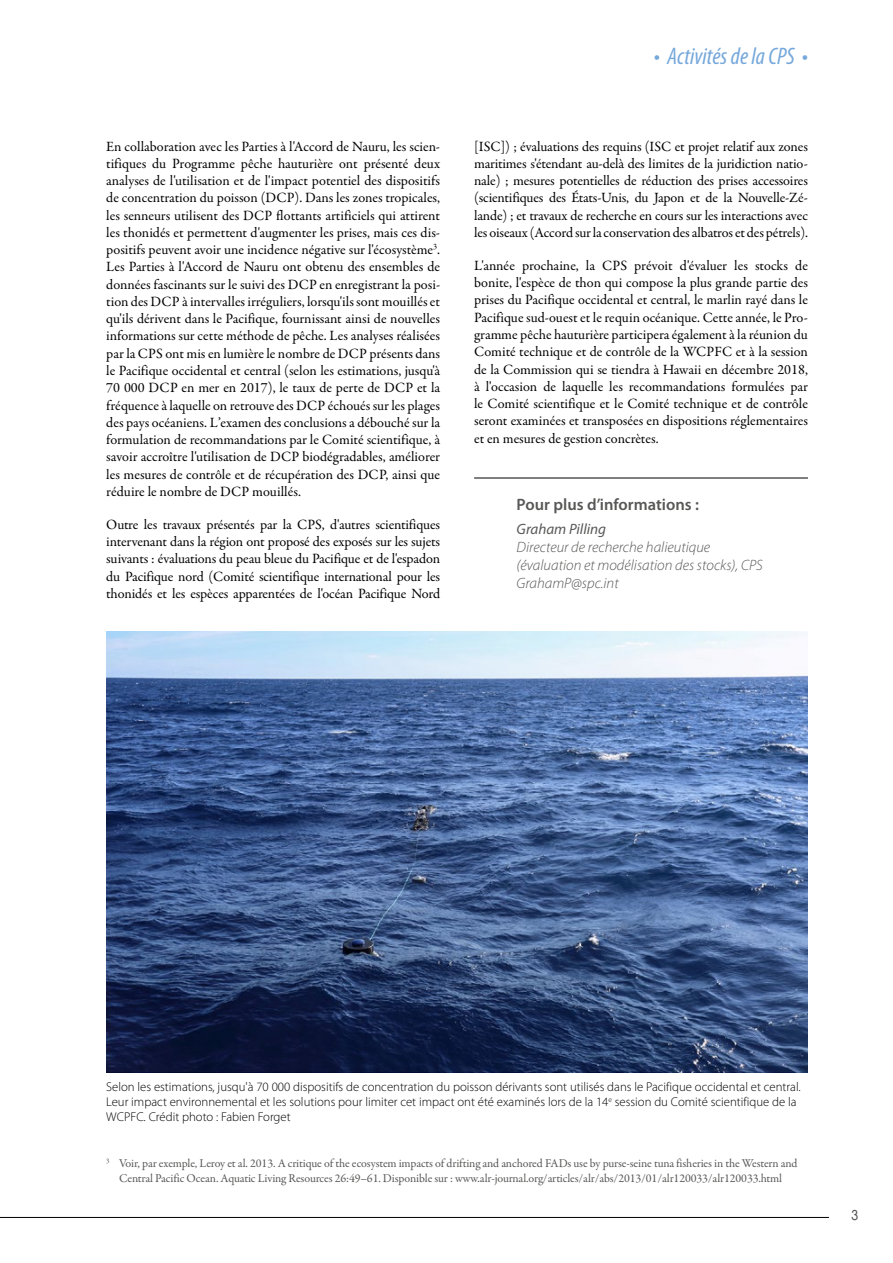
<style>
.page{position:relative;width:893px;height:1263px;background:#fff}
.page>*{position:absolute;margin:0;border:0;box-sizing:border-box;transform-origin:0 0}
.t1{font:italic condensed 24px "Myriad Pro";color:#75a8db}
.t2{font:600 16.5px "Myriad Pro";color:#575756}
.t3{font:italic 300 15px/18px "Myriad Pro";color:#575756}
.t4{font:italic 15px "Myriad Pro";color:#575756}
.t5{font:15px "Duepuntozero";color:#575756}
.t6{font:14.25px/17.2px "Garamond Premr Pro";letter-spacing:-.01em;color:#000;text-align:justify}
.t7{font:300 12.75px/15px "Myriad Pro";color:#000}
.t8{font:12px/15px "Garamond Premr Pro";letter-spacing:-.01em;color:#575756;text-align:center}
</style>
<div class="page">
<hr style="left:0;top:1217px;width:829px;height:1px;background:#000">
<hr style="left:474px;top:478px;width:334px;height:1px;background:#000">
<img style="left:106px;top:632px;width:702px;height:441px">
<p class="t6" style="left:106px;top:138px;width:335px">En collaboration avec les Parties à l'Accord de Nauru, les scien&shy;tifiques du Programme pêche hauturière ont présenté deux analyses de l'utilisation et de l'impact potentiel des dispositifs de concentration du poisson (DCP). Dans les zones tropicales, les senneurs utilisent des DCP flottants artificiels qui attirent les thonidés et permettent d'augmenter les prises, mais ces dis&shy;positifs peuvent avoir une incidence négative sur l'écosystème<sup>3</sup>.<br>Les Parties à l'Accord de Nauru ont obtenu des ensembles de données fascinants sur le suivi des DCP en enregistrant la posi&shy;tion des DCP à intervalles irréguliers, lorsqu'ils sont mouillés et qu'ils dérivent dans le Pacifique, fournissant ainsi de nouvelles informations sur cette méthode de pêche. Les analyses réalisées par la CPS ont mis en lumière le nombre de DCP présents dans le Pacifique occidental et central (selon les estimations, jusqu'à 70 000 DCP en mer en 2017), le taux de perte de DCP et la fréquence à laquelle on retrouve des DCP échoués sur les plages des pays océaniens. L’examen des conclusions a débouché sur la formulation de recommandations par le Comité scientifique, à savoir accroître l'utilisation de DCP biodégradables, améliorer les mesures de contrôle et de récupération des DCP, ainsi que réduire le nombre de DCP mouillés.</p>
<p class="t6" style="left:106px;top:516px;width:335px">Outre les travaux présentés par la CPS, d'autres scientifiques intervenant dans la région ont proposé des exposés sur les sujets suivants : évaluations du peau bleue du Pacifique et de l'espadon du Pacifique nord (Comité scientifique international pour les thonidés et les espèces apparentées de l'océan Pacifique Nord</p>
<h1 class="t1" style="left:654px;top:41px;width:155px">• Activités de la CPS •</h1>
<p class="t6" style="left:474px;top:138px;width:335px">[ISC]) ; évaluations des requins (ISC et projet relatif aux zones maritimes s'étendant au-delà des limites de la juridiction natio&shy;nale) ; mesures potentielles de réduction des prises accessoires (scientifiques des États-Unis, du Japon et de la Nouvelle-Zé&shy;lande) ; et travaux de recherche en cours sur les interactions avec les oiseaux (Accord sur la conservation des albatros et des pétrels).</p>
<p class="t6" style="left:474px;top:257px;width:335px">L'année prochaine, la CPS prévoit d'évaluer les stocks de bonite, l'espèce de thon qui compose la plus grande partie des prises du Pacifique occidental et central, le marlin rayé dans le Pacifique sud-ouest et le requin océanique. Cette année, le Pro&shy;gramme pêche hauturière participera également à la réunion du Comité technique et de contrôle de la WCPFC et à la session de la Commission qui se tiendra à Hawaii en décembre 2018, à l'occasion de laquelle les recommandations formulées par le Comité scientifique et le Comité technique et de contrôle seront examinées et transposées en dispositions réglementaires et en mesures de gestion concrètes.</p>
<p class="t2" style="left:517px;top:494px;width:184px">Pour plus d’informations :</p>
<p class="t4" style="left:517px;top:520px;width:91px">Graham Pilling</p>
<p class="t3" style="left:517px;top:538px;width:248px">Directeur de recherche halieutique (évaluation et modélisation des stocks), CPS<br>GrahamP@spc.int</p>
<p class="t7" style="left:106px;top:1079px;width:696px">Selon les estimations, jusqu'à 70 000 dispositifs de concentration du poisson dérivants sont utilisés dans le Pacifique occidental et central.<br>Leur impact environnemental et les solutions pour limiter cet impact ont été examinés lors de la 14<sup>e</sup> session du Comité scientifique de la<br>WCPFC. Crédit photo : Fabien Forget</p>
<p class="t8" style="left:106px;top:1156px;width:693px"><sup>3</sup> Voir, par exemple, Leroy et al. 2013. A critique of the ecosystem impacts of drifting and anchored FADs use by purse-seine tuna fisheries in the Western and<br>Central Pacific Ocean. Aquatic Living Resources 26:49–61. Disponible sur : www.alr-journal.org/articles/alr/abs/2013/01/alr120033/alr120033.html</p>
<p class="t5" style="left:851px;top:1207px;width:8px">3</p>
</div>
